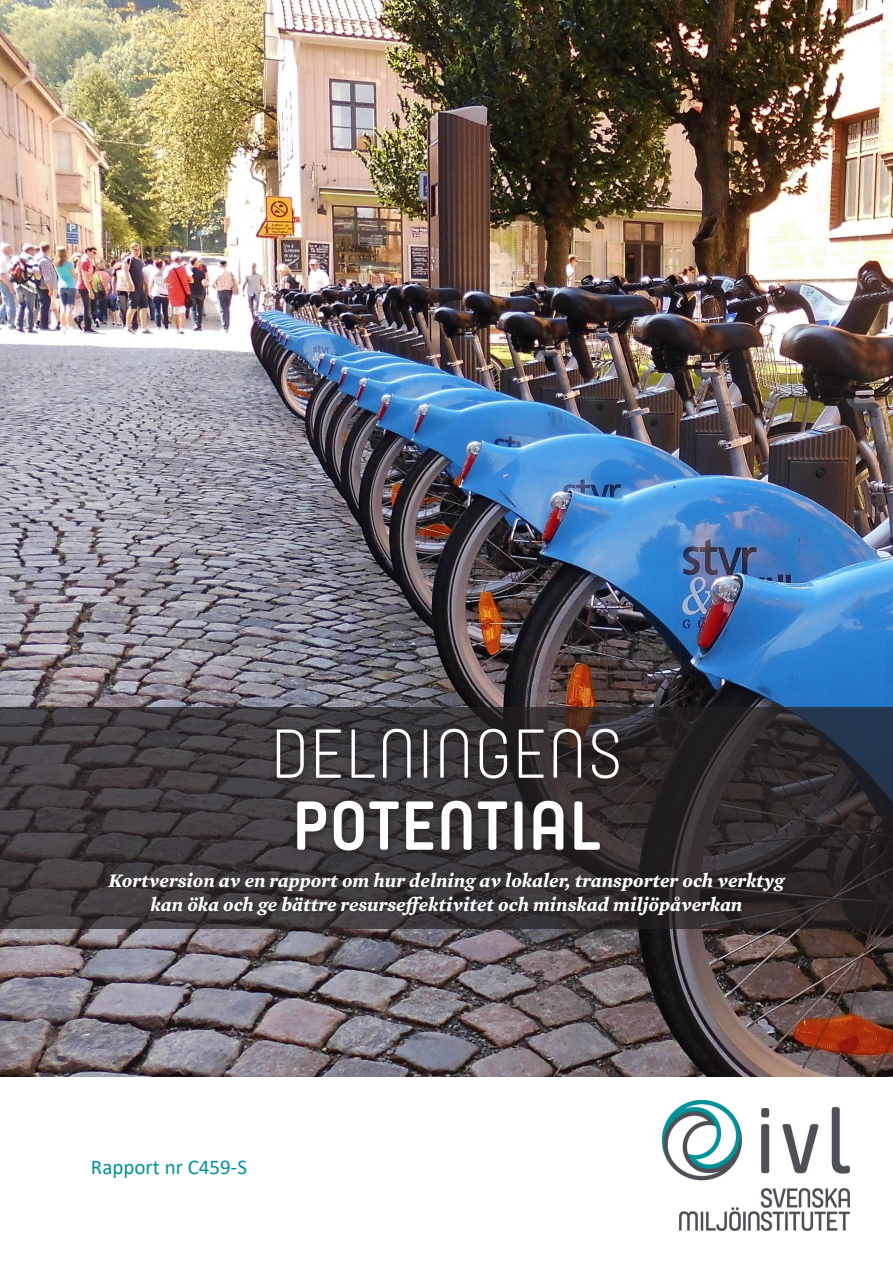
<style>
.page{position:relative;width:893px;height:1263px;background:#fff}
.page>*{position:absolute;margin:0;border:0;box-sizing:border-box;transform-origin:0 0}
.t1{font:300 69px/72px "Yummo";letter-spacing:.01em;color:#fff;text-align:center}
.t2{font:21px "Calibri";color:#00929a}
.t3{font:italic 700 19.5px/23.4px "Mercury Text G2";color:#fff;text-align:center}
.s1{font-weight:700}
</style>
<div class="page">
<img style="left:0;top:0;width:893px;height:1077px">
<svg style="left:0;top:707px;width:893px;height:221px;background:#363235"></svg>
<div style="left:270px;top:722px;width:358px;height:138px;background:#231f20;opacity:.75"></div>
<div style="left:107px;top:871px;width:681px;height:47px;background:#231f20;opacity:.75"></div>
<img style="left:662px;top:1101px;width:187px;height:129px">
<p class="t1" style="left:270px;top:717px;width:354px">DELNINGENS<br><span class="s1">POTENTIAL</span></p>
<p class="t3" style="left:109px;top:868px;width:677px">Kortversion av en rapport om hur delning av lokaler, transporter och verktyg kan öka och ge bättre resurseffektivitet och minskad miljöpåverkan</p>
<p class="t2" style="left:91px;top:1152px;width:157px">Rapport nr C459-S</p>
</div>
